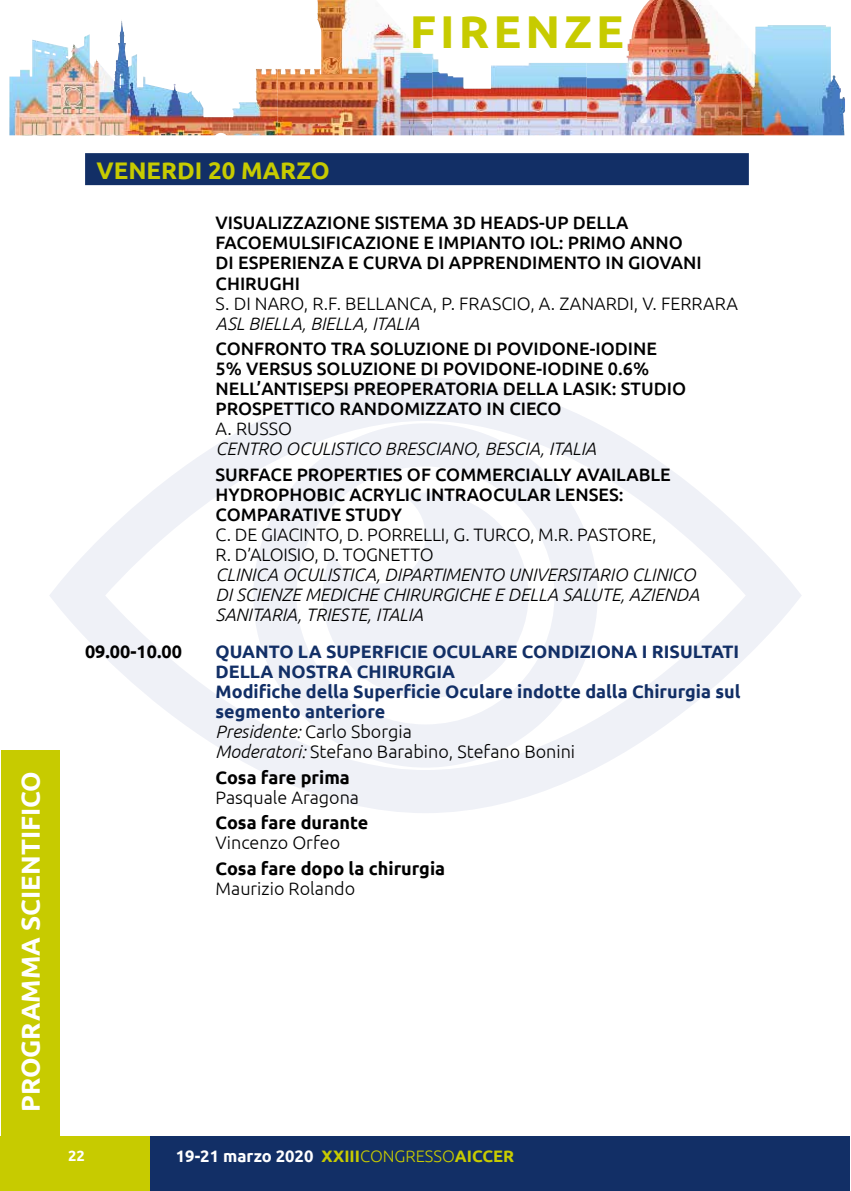
<style>
.page{position:relative;width:851px;height:1191px;background:#fff}
.page>*{position:absolute;margin:0;border:0;box-sizing:border-box;transform-origin:0 0}
.t1{font:700 46px "Ubuntu";letter-spacing:.085em;color:#c7cb00}
.t2{font:700 26px "Ubuntu";color:#fff}
.t3{font:700 24px "Ubuntu";color:#c7cb00}
.t4{font:500 18px/20px "Ubuntu";color:#000}
.t5{font:700 18px/20px "Ubuntu";color:#122f66}
.t6{font:italic 300 18px/20px "Ubuntu";color:#000}
.t7{font:300 18px/20px "Ubuntu";color:#000}
.t8{font:700 18px "Ubuntu";color:#000}
.t9{font:700 16.6px "Ubuntu";color:#fff}
.t10{font:700 14.8px "Ubuntu";color:#fff}
.s1{font-weight:300;font-style:italic;color:#000}
.s2{font-weight:300;color:#000}
.s3{color:#c7cb00}
.s4{font-weight:300;color:#c7cb00}
</style>
<div class="page">
<div style="left:0;top:1136px;width:151px;height:55px;background:#c7cb00"></div>
<img style="left:278px;top:0;width:154px;height:135px">
<img style="left:586px;top:0;width:155px;height:135px">
<img style="left:9px;top:20px;width:269px;height:115px">
<img style="left:432px;top:54px;width:154px;height:81px">
<img style="left:741px;top:25px;width:103px;height:110px">
<div style="left:150px;top:1136px;width:699px;height:55px;background:#122f66"></div>
<svg style="left:49px;top:378px;width:752px;height:435px"></svg>
<hr style="left:850px;top:1136px;width:1px;height:55px;background:#122f66">
<div style="left:1px;top:750px;width:58px;height:386px;background:#c7cb00"></div>
<div style="left:85px;top:153px;width:663px;height:32px;background:#122f66"></div>
<h1 class="t1" style="left:410px;top:4px;width:215px">FIRENZE</h1>
<h2 class="t2" style="left:15px;top:1112px;width:342px;rotate:-90deg">PROGRAMMA SCIENTIFICO</h2>
<h3 class="t3" style="left:96px;top:156px;width:235px">VENERDI 20 MARZO</h3>
<p class="t4" style="left:215px;top:212px;width:487px">VISUALIZZAZIONE SISTEMA 3D HEADS-UP DELLA FACOEMULSIFICAZIONE E IMPIANTO IOL: PRIMO ANNO DI ESPERIENZA E CURVA DI APPRENDIMENTO IN GIOVANI CHIRUGHI</p>
<p class="t7" style="left:215px;top:293px;width:524px">S. DI NARO, R.F. BELLANCA, P. FRASCIO, A. ZANARDI, V. FERRARA</p>
<p class="t6" style="left:215px;top:313px;width:205px">ASL BIELLA, BIELLA, ITALIA</p>
<p class="t4" style="left:215px;top:338px;width:472px">CONFRONTO TRA SOLUZIONE DI POVIDONE-IODINE 5% VERSUS SOLUZIONE DI POVIDONE-IODINE 0.6% NELL’ANTISEPSI PREOPERATORIA DELLA LASIK: STUDIO PROSPETTICO RANDOMIZZATO IN CIECO</p>
<p class="t7" style="left:215px;top:418px;width:78px">A. RUSSO</p>
<p class="t6" style="left:215px;top:438px;width:382px">CENTRO OCULISTICO BRESCIANO, BESCIA, ITALIA</p>
<p class="t4" style="left:215px;top:464px;width:456px">SURFACE PROPERTIES OF COMMERCIALLY AVAILABLE<br>HYDROPHOBIC ACRYLIC INTRAOCULAR LENSES:<br>COMPARATIVE STUDY</p>
<p class="t7" style="left:215px;top:524px;width:442px">C. DE GIACINTO, D. PORRELLI, G. TURCO, M.R. PASTORE,<br>R. D’ALOISIO, D. TOGNETTO</p>
<p class="t6" style="left:215px;top:564px;width:485px">CLINICA OCULISTICA, DIPARTIMENTO UNIVERSITARIO CLINICO<br>DI SCIENZE MEDICHE CHIRURGICHE E DELLA SALUTE, AZIENDA<br>SANITARIA, TRIESTE, ITALIA</p>
<p class="t8" style="left:85px;top:640px;width:98px">09.00-10.00</p>
<p class="t5" style="left:215px;top:641px;width:526px">QUANTO LA SUPERFICIE OCULARE CONDIZIONA I RISULTATI DELLA NOSTRA CHIRURGIA<br>Modifiche della Superficie Oculare indotte dalla Chirurgia sul segmento anteriore<br><span class="s1">Presidente:</span> <span class="s2">Carlo Sborgia<br></span><span class="s1">Moderatori:</span> <span class="s2">Stefano Barabino, Stefano Bonini</span></p>
<p class="t8" style="left:215px;top:766px;width:136px">Cosa fare prima</p>
<p class="t7" style="left:215px;top:787px;width:145px">Pasquale Aragona</p>
<p class="t8" style="left:215px;top:812px;width:154px">Cosa fare durante</p>
<p class="t7" style="left:215px;top:832px;width:126px">Vincenzo Orfeo</p>
<p class="t8" style="left:215px;top:857px;width:231px">Cosa fare dopo la chirurgia</p>
<p class="t7" style="left:215px;top:878px;width:141px">Maurizio Rolando</p>
<p class="t10" style="left:68px;top:1146px;width:18px">22</p>
<p class="t9" style="left:176px;top:1145px;width:340px">19-21 marzo 2020 <span class="s3">XXIII</span><span class="s4">CONGRESSO</span><span class="s3">AICCER</span></p>
</div>
